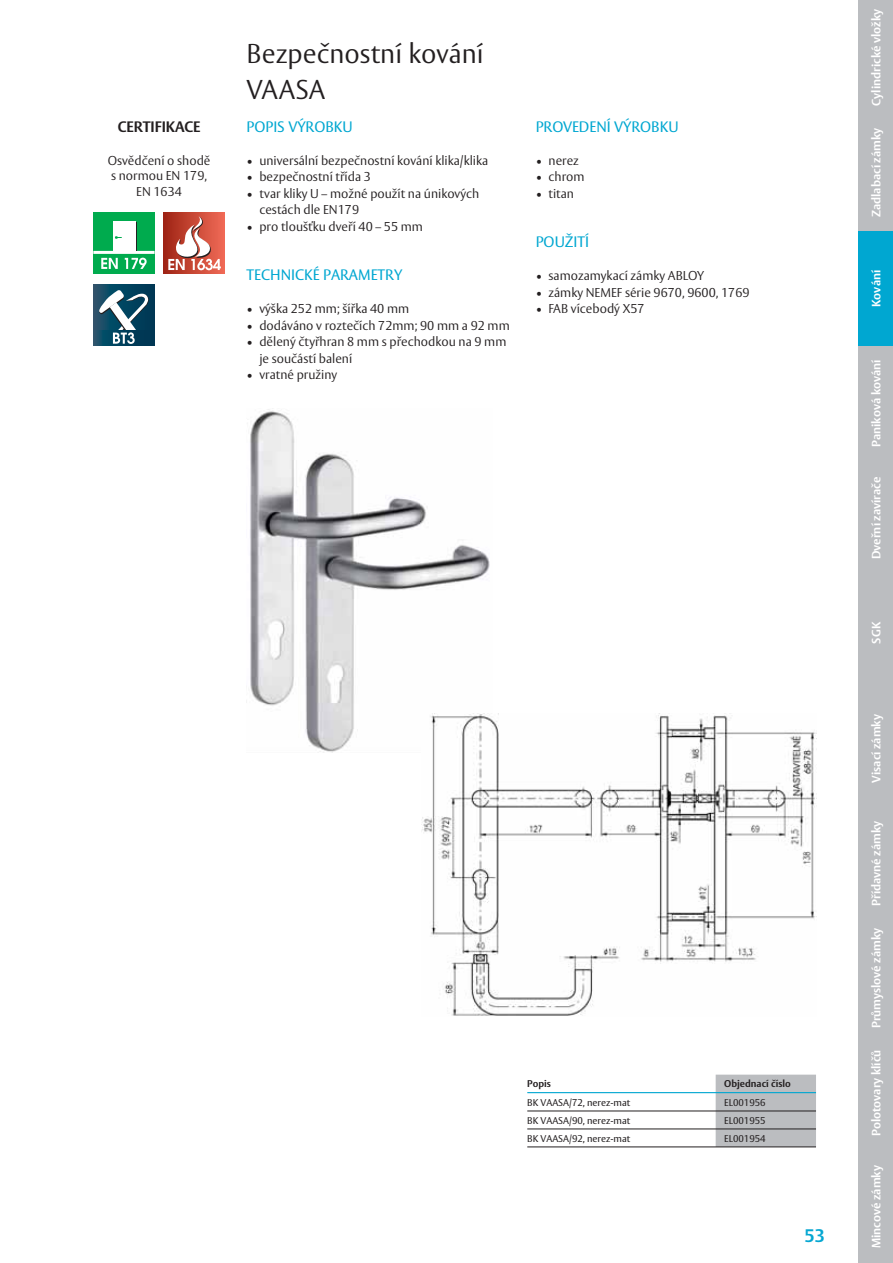
<style>
.page{position:relative;width:893px;height:1263px;background:#fff}
.page>*{position:absolute;margin:0;border:0;box-sizing:border-box;transform-origin:0 0}
.t1{font:300 27px/36px "ASSA Vesta";color:#231f20}
.t2{font:700 18px "ASSA Vesta";color:#05a7d2}
.t3{font:15px "ASSA Vesta";color:#00a7d1}
.t4{font:700 15px "ASSA Vesta";color:#231f20}
.t5{font:300 12.75px/16.5px "ASSA Vesta";color:#231f20}
.t6{font:700 12px "ASSA Vesta";color:#fff}
.t7{font:9.75px "ASSA Vesta";color:#231f20}
.t8{font:700 9.75px "ASSA Vesta";color:#231f20}
</style>
<div class="page">
<div style="left:859px;top:0;width:34px;height:1263px;background:#bbbdc0"></div>
<div style="left:859px;top:231px;width:34px;height:115px;background:#00a7d1"></div>
<img style="left:250px;top:409px;width:240px;height:344px">
<img style="left:422px;top:713px;width:394px;height:303px">
<div style="left:93px;top:213px;width:61px;height:61px;background:#00ab4e"></div>
<hr style="left:93px;top:251px;width:62px;height:3px;background:#fff">
<div style="left:114px;top:222px;width:23px;height:29px;background:#231f20"></div>
<div style="left:113px;top:222px;width:23px;height:29px;background:#fff"></div>
<svg style="left:101px;top:258px;width:46px;height:11px"></svg>
<svg style="left:115px;top:236px;width:7px;height:3px"></svg>
<div style="left:164px;top:213px;width:61px;height:61px;background:linear-gradient(to right,#a02515,#f16b57)"></div>
<svg style="left:168px;top:216px;width:53px;height:54px"></svg>
<svg style="left:93px;top:285px;width:61px;height:61px"></svg>
<div style="left:94px;top:331px;width:60px;height:15px;background:#003653"></div>
<svg style="left:94px;top:290px;width:57px;height:55px"></svg>
<div style="left:716px;top:1075px;width:100px;height:72px;background:#bbbdc0"></div>
<hr style="left:527px;top:1092px;width:289px;height:1px;background:#00a7d1">
<hr style="left:527px;top:1111px;width:289px;height:1px;background:#231f20">
<hr style="left:527px;top:1129px;width:289px;height:1px;background:#231f20">
<hr style="left:527px;top:1147px;width:289px;height:1px;background:#231f20">
<p class="t4" style="left:118px;top:121px;width:84px">CERTIFIKACE</p>
<p class="t5" style="left:108px;top:154px;width:104px;line-height:15.3px;text-align:center">Osvědčení o shodě s normou EN 179,<br>EN 1634</p>
<h1 class="t1" style="left:247px;top:39px;width:238px">Bezpečnostní kování<br>VAASA</h1>
<p class="t3" style="left:247px;top:121px;width:108px">POPIS VÝROBKU</p>
<p class="t5" style="left:247px;top:154px;width:243px">• universální bezpečnostní kování klika/klika</p>
<p class="t5" style="left:247px;top:170px;width:126px">• bezpečnostní třída 3</p>
<p class="t5" style="left:259px;top:187px;width:221px;text-indent:-13px">• tvar kliky U – možné použít na únikových cestách dle EN179</p>
<p class="t5" style="left:247px;top:220px;width:178px">• pro tloušťku dveří 40 – 55 mm</p>
<p class="t3" style="left:247px;top:270px;width:157px">TECHNICKÉ PARAMETRY</p>
<p class="t5" style="left:247px;top:302px;width:164px">• výška 252 mm; šířka 40 mm</p>
<p class="t5" style="left:247px;top:319px;width:265px">• dodáváno v roztečích 72mm; 90 mm a 92 mm</p>
<p class="t5" style="left:259px;top:335px;width:249px;text-indent:-13px">• dělený čtyřhran 8 mm s přechodkou na 9 mm je součástí balení</p>
<p class="t5" style="left:247px;top:368px;width:92px">• vratné pružiny</p>
<p class="t3" style="left:536px;top:121px;width:144px">PROVEDENÍ VÝROBKU</p>
<p class="t5" style="left:536px;top:154px;width:45px">• nerez</p>
<p class="t5" style="left:536px;top:170px;width:50px">• chrom</p>
<p class="t5" style="left:536px;top:187px;width:40px">• titan</p>
<p class="t3" style="left:536px;top:237px;width:55px">POUŽITÍ</p>
<p class="t5" style="left:536px;top:269px;width:170px">• samozamykací zámky ABLOY</p>
<p class="t5" style="left:536px;top:286px;width:215px">• zámky NEMEF série 9670, 9600, 1769</p>
<p class="t5" style="left:536px;top:302px;width:110px">• FAB vícebodý X57</p>
<p class="t8" style="left:527px;top:1080px;width:25px">Popis</p>
<p class="t8" style="left:724px;top:1080px;width:68px">Objednací číslo</p>
<p class="t7" style="left:527px;top:1099px;width:104px">BK VAASA/72, nerez-mat</p>
<p class="t7" style="left:724px;top:1099px;width:43px">EL001956</p>
<p class="t7" style="left:527px;top:1117px;width:104px">BK VAASA/90, nerez-mat</p>
<p class="t7" style="left:724px;top:1117px;width:43px">EL001955</p>
<p class="t7" style="left:527px;top:1135px;width:104px">BK VAASA/92, nerez-mat</p>
<p class="t7" style="left:724px;top:1135px;width:43px">EL001954</p>
<h2 class="t2" style="left:804px;top:1229px;width:22px">53</h2>
<p class="t6" style="left:872px;top:106px;width:98px;rotate:-90deg">Cylindrické vložky</p>
<p class="t6" style="left:872px;top:217px;width:91px;rotate:-90deg">Zadlabací zámky</p>
<p class="t6" style="left:872px;top:307px;width:38px;rotate:-90deg">Kování</p>
<p class="t6" style="left:872px;top:447px;width:89px;rotate:-90deg">Paniková kování</p>
<p class="t6" style="left:872px;top:559px;width:84px;rotate:-90deg">Dveřní zavírače</p>
<p class="t6" style="left:872px;top:643px;width:23px;rotate:-90deg">SGK</p>
<p class="t6" style="left:872px;top:782px;width:70px;rotate:-90deg">Visací zámky</p>
<p class="t6" style="left:872px;top:906px;width:86px;rotate:-90deg">Přídavné zámky</p>
<p class="t6" style="left:872px;top:1028px;width:102px;rotate:-90deg">Průmyslové zámky</p>
<p class="t6" style="left:872px;top:1136px;width:88px;rotate:-90deg">Polotovary klíčů</p>
<p class="t6" style="left:872px;top:1248px;width:84px;rotate:-90deg">Mincové zámky</p>
</div>
